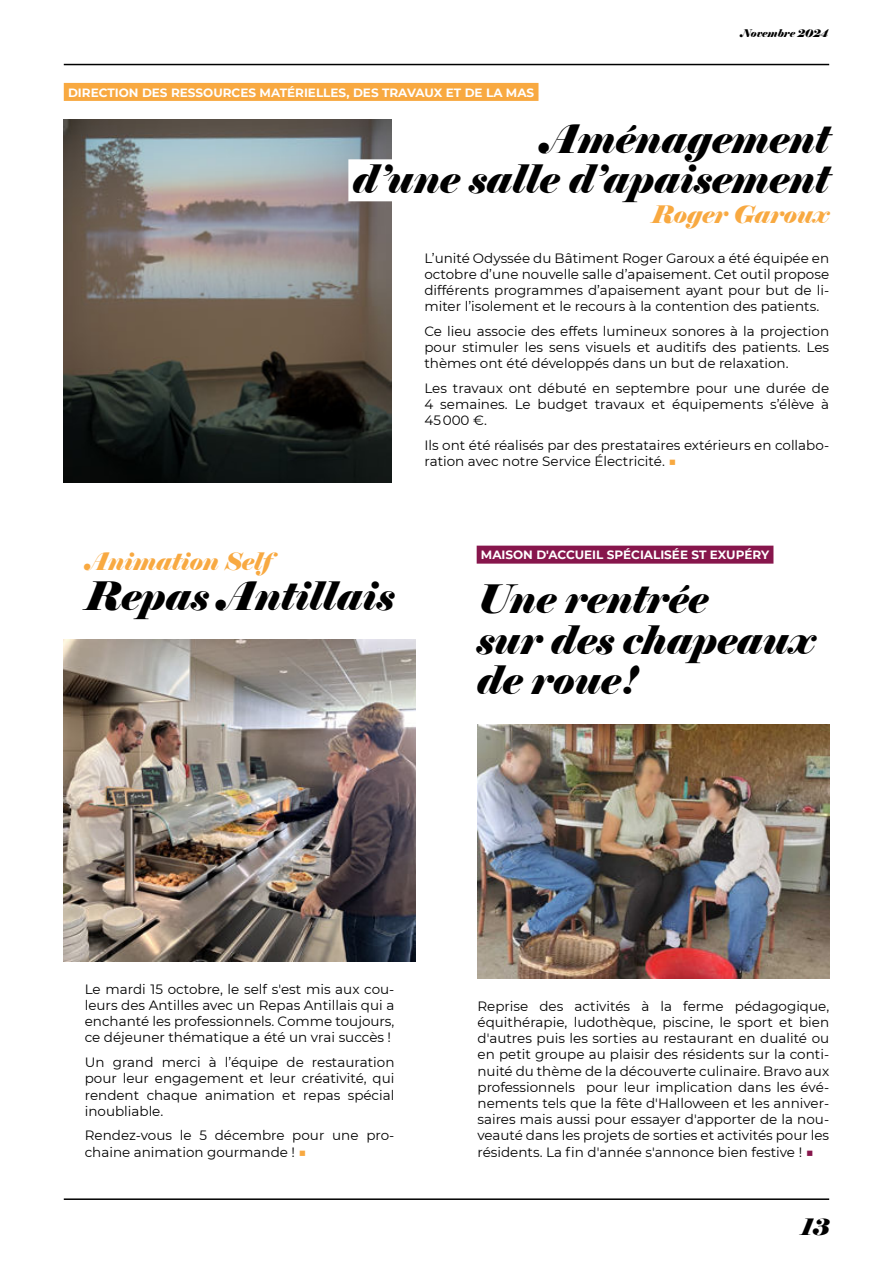
<style>
.page{position:relative;width:893px;height:1263px;background:#fff}
.page>*{position:absolute;margin:0;border:0;box-sizing:border-box;transform-origin:0 0}
.t1{font:italic 39px/40.5px "Elephant";color:#000;text-align:right}
.t2{font:italic 24px "Elephant";color:#f8a941}
.t3{font:italic 22.5px "Elephant";color:#000}
.t4{font:13.5px/16.2px "Montserrat";color:#000;text-align:justify}
.t5{font:700 12px "Montserrat";color:#fff}
.t6{font:italic 10.5px "Elephant";color:#000}
.s1{color:#f8a941}
.s2{color:#87164c}
</style>
<div class="page">
<div style="left:64px;top:83px;width:474px;height:18px;background:#f8a941"></div>
<img style="left:64px;top:119px;width:328px;height:363px">
<div style="left:348px;top:159px;width:485px;height:42px;background:#fff"></div>
<div style="left:477px;top:546px;width:296px;height:18px;background:#87164c"></div>
<img style="left:477px;top:725px;width:352px;height:253px">
<img style="left:64px;top:639px;width:351px;height:322px">
<hr style="left:64px;top:1198px;width:765px;height:2px;background:#000">
<hr style="left:64px;top:64px;width:765px;height:1px;background:#000">
<p class="t5" style="left:68px;top:86px;width:468px">DIRECTION DES RESSOURCES MATÉRIELLES, DES TRAVAUX ET DE LA MAS</p>
<p class="t6" style="left:740px;top:28px;width:90px">Novembre 2024</p>
<h1 class="t1" style="left:353px;top:122px;width:478px">Aménagement<br>d’une salle d’apaisement</h1>
<h2 class="t2" style="left:652px;top:204px;width:179px">Roger Garoux</h2>
<p class="t4" style="left:424px;top:250px;width:406px">L’unité Odyssée du Bâtiment Roger Garoux a été équipée en octobre d’une nouvelle salle d’apaisement. Cet outil propose différents programmes d’apaisement ayant pour but de li&shy;miter l’isolement et le recours à la contention des patients.</p>
<p class="t4" style="left:424px;top:323px;width:406px">Ce lieu associe des effets lumineux sonores à la projection pour stimuler les sens visuels et auditifs des patients. Les thèmes ont été développés dans un but de relaxation.</p>
<p class="t4" style="left:424px;top:380px;width:406px">Les travaux ont débuté en septembre pour une durée de 4 semaines. Le budget travaux et équipements s’élève à 45 000 €.</p>
<p class="t4" style="left:424px;top:438px;width:406px">Ils ont été réalisés par des prestataires extérieurs en collabo&shy;ration avec notre Service Électricité. <span class="s1">■</span></p>
<h2 class="t2" style="left:85px;top:550px;width:201px">Animation Self</h2>
<h1 class="t1" style="left:85px;top:579px;width:311px">Repas Antillais</h1>
<p class="t5" style="left:481px;top:546px;width:290px">MAISON D'ACCUEIL SPÉCIALISÉE ST EXUPÉRY</p>
<h1 class="t1" style="left:477px;top:582px;width:340px;text-align:left">Une rentrée<br>sur des chapeaux de roue!</h1>
<p class="t4" style="left:85px;top:981px;width:311px">Le mardi 15 octobre, le self s'est mis aux cou&shy;leurs des Antilles avec un Repas Antillais qui a enchanté les professionnels. Comme toujours, ce déjeuner thématique a été un vrai succès !</p>
<p class="t4" style="left:85px;top:1054px;width:311px">Un grand merci à l’équipe de restauration pour leur engagement et leur créativité, qui rendent chaque animation et repas spécial inoubliable.</p>
<p class="t4" style="left:85px;top:1128px;width:311px">Rendez-vous le 5 décembre pour une pro&shy;chaine animation gourmande ! <span class="s1">■</span></p>
<p class="t4" style="left:477px;top:998px;width:353px">Reprise des activités à la ferme pédagogique, équithérapie, ludothèque, piscine, le sport et bien d'autres puis les sorties au restaurant en dualité ou en petit groupe au plaisir des résidents sur la conti&shy;nuité du thème de la découverte culinaire. Bravo aux professionnels pour leur implication dans les évé&shy;nements tels que la fête d'Halloween et les anniver&shy;saires mais aussi pour essayer d'apporter de la nou&shy;veauté dans les projets de sorties et activités pour les résidents. La fin d'année s'annonce bien festive ! <span class="s2">■</span></p>
<h3 class="t3" style="left:801px;top:1217px;width:30px">13</h3>
</div>
